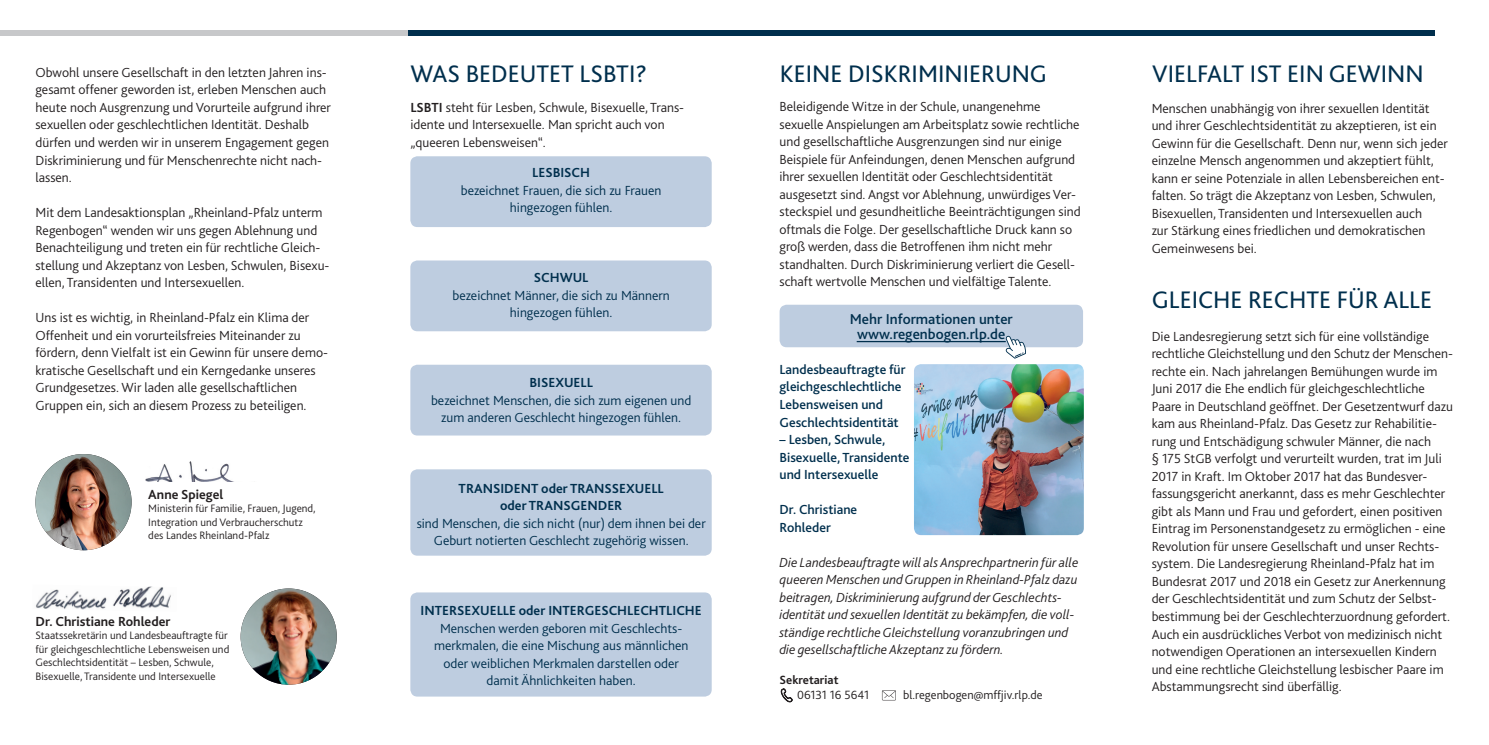
<style>
.page{position:relative;width:1489px;height:745px;background:#fff}
.page>*{position:absolute;margin:0;border:0;box-sizing:border-box;transform-origin:0 0}
.t1{font:25px "Bliss 2";color:#002f4d}
.t2{font:500 15px/15px "Bliss 2";color:#002f4d;text-align:center}
.t3{font:300 13.75px/17.5px "Bliss 2";color:#231f20}
.t4{font:300 13.75px/17.5px "Bliss 2";color:#002f4d;text-align:center}
.t5{font:italic 300 13.75px/17.5px "Bliss 2";color:#231f20}
.t6{font:500 13.75px/17.5px "Bliss 2";color:#002f4d}
.t7{font:700 13.75px/17.5px "Bliss 2";color:#002f4d;text-align:center}
.t8{font:700 13.75px "Bliss 2";color:#231f20}
.t9{font:300 12.5px "Bliss 2";color:#231f20}
.t10{font:700 12.5px "Bliss 2";color:#231f20}
.t11{font:300 11.25px/13.5px "Bliss 2";color:#231f20}
.s1{font-weight:700}
</style>
<div class="page">
<div style="left:410px;top:364px;width:301px;height:71px;background:#becde0;border-radius:7px"></div>
<div style="left:410px;top:260px;width:301px;height:71px;background:#becde0;border-radius:7px"></div>
<div style="left:410px;top:592px;width:301px;height:104px;background:#becde0;border-radius:7px"></div>
<div style="left:410px;top:469px;width:301px;height:86px;background:#becde0;border-radius:7px"></div>
<div style="left:410px;top:156px;width:301px;height:71px;background:#becde0;border-radius:7px"></div>
<img style="left:145px;top:461px;width:86px;height:20px">
<img style="left:35px;top:586px;width:136px;height:24px">
<img style="left:241px;top:588px;width:96px;height:96px;border-radius:48px">
<img style="left:35px;top:453px;width:97px;height:97px;border-radius:48px">
<img style="left:914px;top:364px;width:169px;height:170px">
<div style="left:407px;top:30px;width:1028px;height:5px;background:#002f4d"></div>
<div style="left:0;top:30px;width:407px;height:5px;background:#c7c8ca"></div>
<svg style="left:780px;top:688px;width:12px;height:13px"></svg>
<svg style="left:881px;top:690px;width:15px;height:10px"></svg>
<div style="left:779px;top:304px;width:303px;height:43px;background:#becde0;border-radius:7px"></div>
<hr style="left:856px;top:341px;width:149px;height:1px;background:#002f4d">
<svg style="left:1005px;top:335px;width:21px;height:23px"></svg>
<p class="t3" style="left:35px;top:63px;width:297px">Obwohl unsere Gesellschaft in den letzten Jahren ins&shy;gesamt offener geworden ist, erleben Menschen auch heute noch Ausgrenzung und Vorurteile aufgrund ihrer sexuellen oder geschlechtlichen Identität. Deshalb dürfen und werden wir in unserem Engagement gegen Diskriminierung und für Menschenrechte nicht nach&shy;lassen.</p>
<p class="t3" style="left:35px;top:203px;width:295px">Mit dem Landesaktionsplan „Rheinland-Pfalz unterm Regenbogen“ wenden wir uns gegen Ablehnung und Benachteiligung und treten ein für rechtliche Gleich&shy;stellung und Akzeptanz von Lesben, Schwulen, Bisexu&shy;ellen, Transidenten und Intersexuellen.</p>
<p class="t3" style="left:35px;top:308px;width:294px">Uns ist es wichtig, in Rheinland-Pfalz ein Klima der Offenheit und ein vorurteilsfreies Miteinander zu fördern, denn Vielfalt ist ein Gewinn für unsere demo&shy;kratische Gesellschaft und ein Kerngedanke unseres Grundgesetzes. Wir laden alle gesellschaftlichen Gruppen ein, sich an diesem Prozess zu beteiligen.</p>
<p class="t8" style="left:148px;top:485px;width:77px">Anne Spiegel</p>
<p class="t11" style="left:148px;top:501px;width:169px">Ministerin für Familie, Frauen, Jugend,<br>Integration und Verbraucherschutz des Landes Rheinland-Pfalz</p>
<p class="t8" style="left:35px;top:612px;width:137px">Dr. Christiane Rohleder</p>
<p class="t11" style="left:35px;top:628px;width:195px">Staatssekretärin und Landesbeauftragte für für gleichgeschlechtliche Lebensweisen und Geschlechtsidentität – Lesben, Schwule, Bisexuelle, Transidente und Intersexuelle</p>
<h1 class="t1" style="left:410px;top:58px;width:70px">WAS BEDEUTET</h1>
<h1 class="t1" style="left:579px;top:58px;width:69px">LSBTI?</h1>
<p class="t3" style="left:410px;top:98px;width:275px"><span class="s1">LSBTI</span> steht für Lesben, Schwule, Bisexuelle, Trans&shy;idente und Intersexuelle. Man spricht auch von „queeren Lebensweisen“.</p>
<p class="t7" style="left:532px;top:163px;width:59px">LESBISCH</p>
<p class="t4" style="left:461px;top:181px;width:202px">bezeichnet Frauen, die sich zu Frauen hingezogen fühlen.</p>
<p class="t7" style="left:534px;top:268px;width:56px">SCHWUL</p>
<p class="t4" style="left:452px;top:286px;width:219px">bezeichnet Männer, die sich zu Männern hingezogen fühlen.</p>
<p class="t7" style="left:529px;top:373px;width:65px">BISEXUELL</p>
<p class="t4" style="left:431px;top:391px;width:262px">bezeichnet Menschen, die sich zum eigenen und zum anderen Geschlecht hingezogen fühlen.</p>
<p class="t7" style="left:458px;top:478px;width:207px">TRANSIDENT oder TRANSSEXUELL oder TRANSGENDER</p>
<p class="t4" style="left:416px;top:513px;width:290px">sind Menschen, die sich nicht (nur) dem ihnen bei der<br>Geburt notierten Geschlecht zugehörig wissen.</p>
<p class="t7" style="left:420px;top:601px;width:282px">INTERSEXUELLE oder INTERGESCHLECHTLICHE</p>
<p class="t4" style="left:434px;top:618px;width:256px">Menschen werden geboren mit Geschlechts&shy;merkmalen, die eine Mischung aus männlichen oder weiblichen Merkmalen darstellen oder damit Ähnlichkeiten haben.</p>
<h1 class="t1" style="left:780px;top:59px;width:27px">KEINE</h1>
<h1 class="t1" style="left:848px;top:59px;width:76px">DISKRIMINIE</h1>
<h1 class="t1" style="left:981px;top:59px;width:31px">RUNG</h1>
<p class="t3" style="left:779px;top:97px;width:303px">Beleidigende Witze in der Schule, unangenehme sexuelle Anspielungen am Arbeitsplatz sowie rechtliche und gesellschaftliche Ausgrenzungen sind nur einige Beispiele für Anfeindungen, denen Menschen aufgrund ihrer sexuellen Identität oder Geschlechtsidentität ausgesetzt sind. Angst vor Ablehnung, unwürdiges Ver&shy;steckspiel und gesundheitliche Beeinträchtigungen sind oftmals die Folge. Der gesellschaftliche Druck kann so groß werden, dass die Betroffenen ihm nicht mehr standhalten. Durch Diskriminierung verliert die Gesell&shy;schaft wertvolle Menschen und vielfältige Talente.</p>
<p class="t2" style="left:849px;top:310px;width:164px">Mehr Informationen unter www.regenbogen.rlp.de</p>
<p class="t6" style="left:779px;top:360px;width:128px">Landesbeauftragte für gleichgeschlechtliche<br>Lebensweisen und<br>Geschlechtsidentität</p>
<p class="t6" style="left:779px;top:430px;width:131px">– Lesben, Schwule,<br>Bisexuelle, Transidente und Intersexuelle</p>
<p class="t6" style="left:779px;top:500px;width:79px">Dr. Christiane<br>Rohleder</p>
<p class="t5" style="left:779px;top:552px;width:300px">Die Landesbeauftragte will als Ansprechpartnerin für alle queeren Menschen und Gruppen in Rheinland-Pfalz dazu beitragen, Diskriminierung aufgrund der Geschlechts&shy;identität und sexuellen Identität zu bekämpfen, die voll&shy;ständige rechtliche Gleichstellung voranzubringen und die gesellschaftliche Akzeptanz zu fördern.</p>
<p class="t10" style="left:779px;top:672px;width:60px">Sekretariat</p>
<p class="t9" style="left:797px;top:687px;width:74px">06131 16 5641</p>
<p class="t9" style="left:903px;top:687px;width:141px">bl.regenbogen@mffjiv.rlp.de</p>
<h1 class="t1" style="left:1152px;top:59px;width:28px">VIELFALT</h1>
<h1 class="t1" style="left:1249px;top:59px;width:145px">ISTEIN GEWINN</h1>
<p class="t3" style="left:1151px;top:99px;width:298px">Menschen unabhängig von ihrer sexuellen Identität und ihrer Geschlechtsidentität zu akzeptieren, ist ein Gewinn für die Gesellschaft. Denn nur, wenn sich jeder einzelne Mensch angenommen und akzeptiert fühlt, kann er seine Potenziale in allen Lebensbereichen ent&shy;falten. So trägt die Akzeptanz von Lesben, Schwulen, Bisexuellen, Transidenten und Intersexuellen auch<br>zur Stärkung eines friedlichen und demokratischen Gemeinwesens bei.</p>
<h1 class="t1" style="left:1151px;top:284px;width:245px">GLEICHE RECHTE FÜR ALLE</h1>
<p class="t3" style="left:1151px;top:327px;width:303px">Die Landesregierung setzt sich für eine vollständige rechtliche Gleichstellung und den Schutz der Menschen&shy;rechte ein. Nach jahrelangen Bemühungen wurde im Juni 2017 die Ehe endlich für gleichgeschlechtliche Paare in Deutschland geöffnet. Der Gesetzentwurf dazu kam aus Rheinland-Pfalz. Das Gesetz zur Rehabilitie&shy;rung und Entschädigung schwuler Männer, die nach<br>§ 175 StGB verfolgt und verurteilt wurden, trat im Juli 2017 in Kraft. Im Oktober 2017 hat das Bundesver&shy;fassungsgericht anerkannt, dass es mehr Geschlechter gibt als Mann und Frau und gefordert, einen positiven Eintrag im Personenstandgesetz zu ermöglichen - eine Revolution für unsere Gesellschaft und unser Rechts&shy;system. Die Landesregierung Rheinland-Pfalz hat im Bundesrat 2017 und 2018 ein Gesetz zur Anerkennung der Geschlechtsidentität und zum Schutz der Selbst&shy;bestimmung bei der Geschlechterzuordnung gefordert.<br>Auch ein ausdrückliches Verbot von medizinisch nicht notwendigen Operationen an intersexuellen Kindern und eine rechtliche Gleichstellung lesbischer Paare im Abstammungsrecht sind überfällig.</p>
</div>
